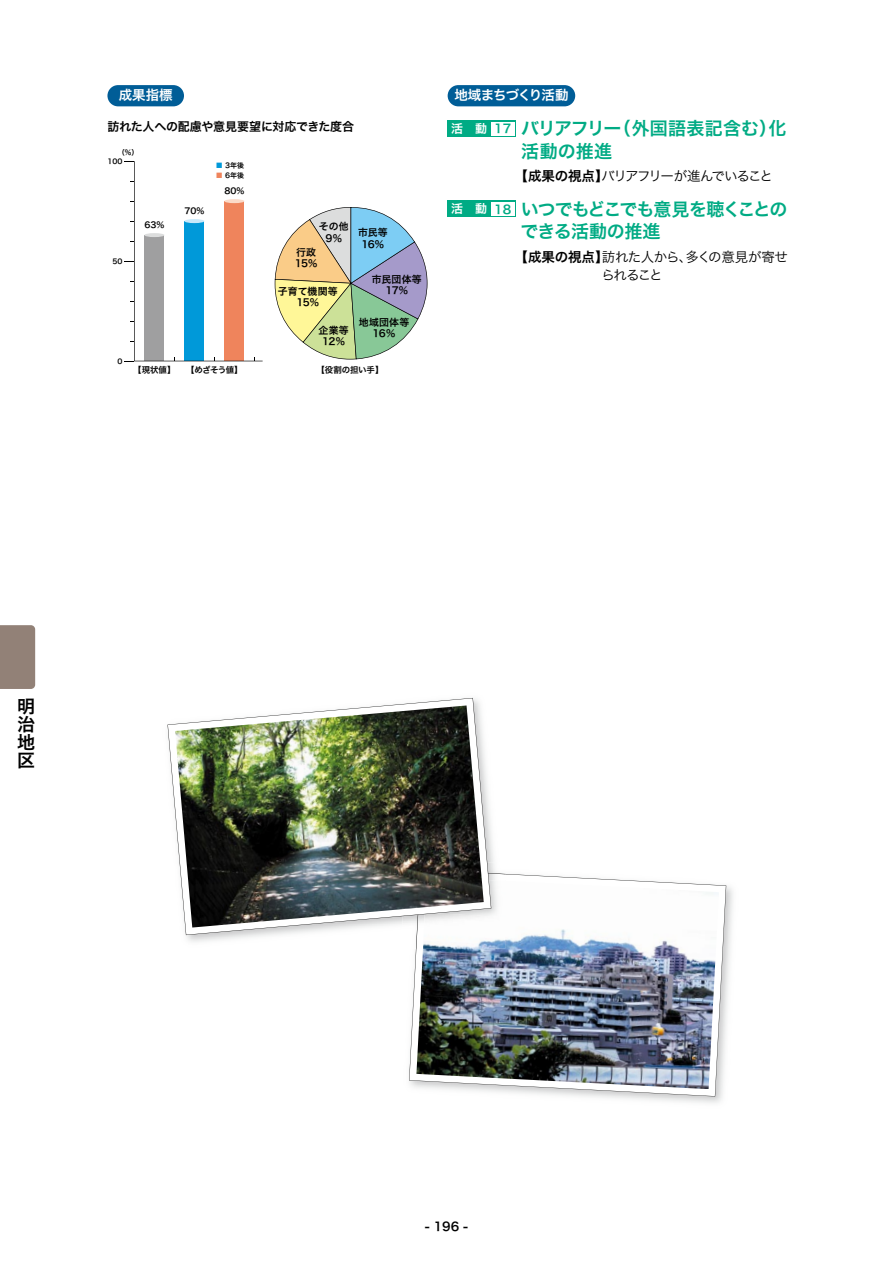
<style>
.page{position:relative;width:893px;height:1263px;background:#fff}
.page>*{position:absolute;margin:0;border:0;box-sizing:border-box;transform-origin:0 0}
.t1{font:18px/22.5px "Hira Kaku Pro W6";letter-spacing:-.055em;color:#00ab84}
.t2{font:18px/22.5px "Hira Kaku Pro W6";color:#00ab84}
.t3{font:18px/18px "Hira Kaku Pro W6";color:#000;text-align:justify}
.t4{font:13.5px/18px "Hira Kaku Pro W3";letter-spacing:-.045em;color:#000}
.t5{font:13.5px "Hira Kaku Pro W3";letter-spacing:-.085em;color:#000}
.t6{font:13.5px "Hira Kaku Pro W6";letter-spacing:-.075em;color:#fff}
.t7{font:13.5px "Hira Kaku Pro W6";letter-spacing:-.04em;color:#fff}
.t8{font:12px "Hira Kaku Pro W6";letter-spacing:-.02em;color:#000}
.t9{font:12px "Hira Kaku Pro W6";color:#fff}
.t10{font:9.9px/11.2px "Hira Kaku Pro W6";letter-spacing:.01em;color:#000;text-align:center}
.t11{font:8.4px "Hira Kaku Pro W6";letter-spacing:-.02em;color:#000}
.t12{font:7.05px "Hira Kaku Pro W6";color:#000}
.s1{color:#0099d9}
.s2{color:#ef845c}
.s3{font-family:"Hira Kaku Pro W6"}
.s4{color:#00ab84}
</style>
<div class="page">
<svg style="left:124px;top:161px;width:139px;height:201px"></svg>
<div style="left:107px;top:85px;width:77px;height:21px;background:#005d97;border-radius:11px"></div>
<svg style="left:274px;top:207px;width:154px;height:153px"></svg>
<div style="left:448px;top:85px;width:127px;height:21px;background:#005d97;border-radius:11px"></div>
<div style="left:448px;top:120px;width:68px;height:17px;background:#00ab84"></div>
<div style="left:491px;top:122px;width:23px;height:13px;background:#fff"></div>
<div style="left:448px;top:201px;width:68px;height:16px;background:#00ab84"></div>
<div style="left:491px;top:202px;width:23px;height:14px;background:#fff"></div>
<div style="left:0;top:625px;width:35px;height:64px;background:#928177"></div>
<img style="left:581px;top:885px;width:152px;height:218px">
<svg style="left:409px;top:873px;width:317px;height:223px"></svg>
<img style="left:416px;top:881px;width:303px;height:208px">
<img style="left:416px;top:869px;width:89px;height:80px">
<img style="left:491px;top:877px;width:14px;height:36px">
<img style="left:423px;top:913px;width:82px;height:36px">
<svg style="left:168px;top:698px;width:323px;height:237px"></svg>
<img style="left:175px;top:705px;width:309px;height:222px">
<p class="t7" style="left:119px;top:83px;width:55px">成果指標</p>
<p class="t8" style="left:107px;top:116px;width:248px">訪れた人への配慮や意見要望に対応できた度合</p>
<p class="t12" style="left:118px;top:146px;width:22px">（%）</p>
<p class="t12" style="left:107px;top:155px;width:17px">100</p>
<p class="t12" style="left:216px;top:158px;width:30px"><span class="s1">■</span> 3年後</p>
<p class="t12" style="left:216px;top:169px;width:30px"><span class="s2">■</span> 6年後</p>
<p class="t12" style="left:112px;top:255px;width:12px">50</p>
<p class="t11" style="left:144px;top:217px;width:21px">63%</p>
<p class="t11" style="left:184px;top:204px;width:21px">70%</p>
<p class="t11" style="left:224px;top:183px;width:21px">80%</p>
<p class="t12" style="left:117px;top:355px;width:7px">0</p>
<p class="t11" style="left:133px;top:362px;width:44px">【現状値】</p>
<p class="t11" style="left:186px;top:362px;width:58px">【めざそう値】</p>
<p class="t10" style="left:319px;top:220px;width:31px">その他<br>9%</p>
<p class="t10" style="left:358px;top:227px;width:31px">市民等<br>16%</p>
<p class="t10" style="left:372px;top:273px;width:51px">市民団体等<br>17%</p>
<p class="t10" style="left:359px;top:316px;width:52px">地域団体等</p>
<p class="t10" style="left:295px;top:246px;width:24px;text-align:left">行政<br>15%</p>
<p class="t10" style="left:278px;top:285px;width:61px">子育て機関等<br>15%</p>
<p class="t10" style="left:319px;top:324px;width:32px">企業等</p>
<p class="t10" style="left:373px;top:327px;width:24px">16%</p>
<p class="t10" style="left:322px;top:335px;width:24px">12%</p>
<p class="t11" style="left:317px;top:362px;width:68px">【役割の担い手】</p>
<p class="t6" style="left:454px;top:83px;width:116px">地域まちづくり活動</p>
<p class="t2" style="left:521px;top:116px;width:267px">バリアフリー（外国語表記含む）化活動の推進</p>
<p class="t5" style="left:515px;top:164px;width:260px"><span class="s3">【成果の視点】</span>バリアフリーが進んでいること</p>
<p class="t9" style="left:451px;top:118px;width:62px">活　動 <span class="s4">17</span></p>
<p class="t9" style="left:451px;top:198px;width:62px">活　動 <span class="s4">18</span></p>
<p class="t1" style="left:521px;top:197px;width:268px">いつでもどこでも意見を聴くことのできる活動の推進</p>
<p class="t4" style="left:601px;top:247px;width:188px;text-indent:-87px"><span class="s3">【成果の視点】</span>訪れた人から、多くの意見が寄せられること</p>
<p class="t3" style="left:17px;top:697px;width:19px">明治地区</p>
<p class="t8" style="left:425px;top:1216px;width:45px">- 196 -</p>
<p class="t8" style="left:430px;top:1217px;width:36px">- 81 -</p>
</div>
